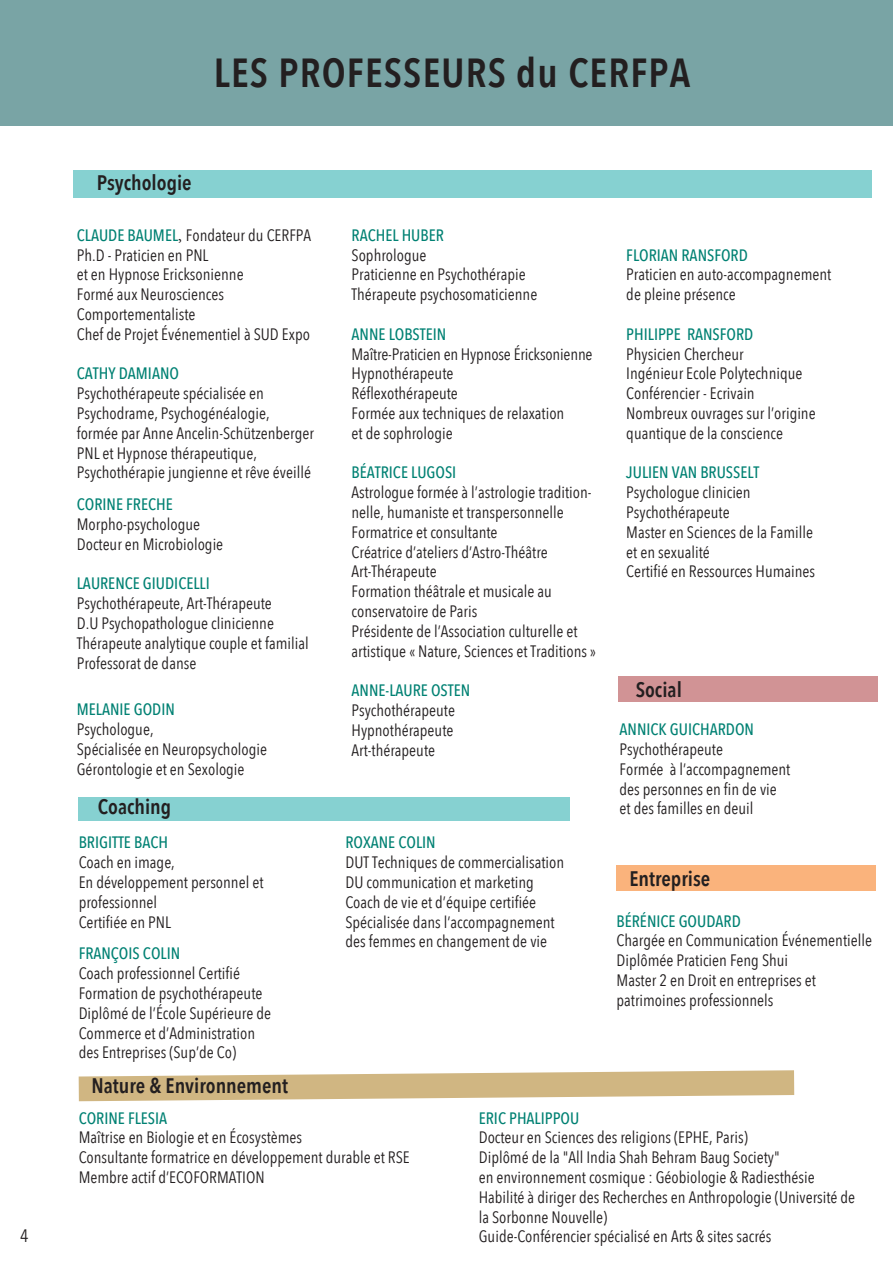
<style>
.page{position:relative;width:893px;height:1263px;background:#fff}
.page>*{position:absolute;margin:0;border:0;box-sizing:border-box;transform-origin:0 0}
.t1{font:600 40.5px "Avenir Next Condensed";letter-spacing:.03em;color:#231f20}
.t2{font:600 21px "Avenir Next Condensed";color:#231f20}
.t3{font:18px "Avenir Next Condensed";color:#231f20}
.t4{font:16.5px/19.8px "Avenir Next Condensed";color:#231f20}
.t5{font:500 16.5px "Avenir Next Condensed";color:#008173}
.s1{font-weight:500;color:#008173}
.s2{font-family:"Minion Pro"}
</style>
<div class="page">
<div style="left:73px;top:170px;width:799px;height:28px;background:#86d1d1"></div>
<div style="left:79px;top:797px;width:491px;height:24px;background:#86d1d1"></div>
<div style="left:619px;top:676px;width:259px;height:26px;background:#d19395"></div>
<div style="left:617px;top:865px;width:259px;height:26px;background:#fab37c"></div>
<div style="left:0;top:0;width:893px;height:125px;background:#79a4a5"></div>
<svg style="left:79px;top:1070px;width:715px;height:31px"></svg>
<p class="t3" style="left:20px;top:1220px;width:10px">4</p>
<h1 class="t1" style="left:214px;top:38px;width:478px">LES PROFESSEURS du CERFPA</h1>
<p class="t2" style="left:97px;top:165px;width:96px">Psychologie</p>
<p class="t4" style="left:77px;top:224px;width:236px"><span class="s1">CLAUDE BAUMEL</span><span class="s2">,</span> Fondateur du CERFPA<br>Ph.D - Praticien en PNL<br>et en Hypnose Ericksonienne<br>Formé aux Neurosciences<br>Comportementaliste<br>Chef de Projet Événementiel à SUD Expo</p>
<p class="t5" style="left:77px;top:364px;width:104px">CATHY DAMIANO</p>
<p class="t4" style="left:77px;top:383px;width:239px">Psychothérapeute spécialisée en Psychodrame, Psychogénéalogie, formée par Anne Ancelin-Schützenberger PNL et Hypnose thérapeutique, Psychothérapie jungienne et rêve éveillé</p>
<p class="t5" style="left:77px;top:494px;width:97px">CORINE FRECHE</p>
<p class="t4" style="left:77px;top:514px;width:148px">Morpho-psychologue<br>Docteur en Microbiologie</p>
<p class="t5" style="left:77px;top:574px;width:134px">LAURENCE GIUDICELLI</p>
<p class="t4" style="left:77px;top:593px;width:233px">Psychothérapeute, Art-Thérapeute<br>D.U Psychopathologue clinicienne Thérapeute analytique couple et familial Professorat de danse</p>
<p class="t5" style="left:77px;top:700px;width:100px">MELANIE GODIN</p>
<p class="t4" style="left:77px;top:719px;width:192px">Psychologue,<br>Spécialisée en Neuropsychologie<br>Gérontologie et en Sexologie</p>
<p class="t2" style="left:98px;top:788px;width:75px">Coaching</p>
<p class="t5" style="left:79px;top:833px;width:91px">BRIGITTE BACH</p>
<p class="t4" style="left:79px;top:852px;width:186px">Coach en image,<br>En développement personnel et professionnel<br>Certifiée en PNL</p>
<p class="t5" style="left:79px;top:944px;width:103px">FRANÇOIS COLIN</p>
<p class="t4" style="left:79px;top:963px;width:194px">Coach professionnel Certifié<br>Formation de psychothérapeute<br>Diplômé de l’École Supérieure de<br>Commerce et d’Administration des Entreprises (Sup’de Co)</p>
<p class="t2" style="left:92px;top:1067px;width:198px">Nature &amp; Environnement</p>
<p class="t5" style="left:352px;top:225px;width:94px">RACHEL HUBER</p>
<p class="t4" style="left:352px;top:244px;width:187px">Sophrologue<br>Praticienne en Psychothérapie<br>Thérapeute psychosomaticienne</p>
<p class="t5" style="left:352px;top:324px;width:96px">ANNE LOBSTEIN</p>
<p class="t4" style="left:352px;top:343px;width:243px">Maître-Praticien en Hypnose Éricksonienne<br>Hypnothérapeute<br>Réflexothérapeute<br>Formée aux techniques de relaxation<br>et de sophrologie</p>
<p class="t5" style="left:352px;top:463px;width:106px">BÉATRICE LUGOSI</p>
<p class="t4" style="left:352px;top:482px;width:246px">Astrologue formée à l’astrologie tradition&shy;nelle, humaniste et transpersonnelle Formatrice et consultante<br>Créatrice d’ateliers d’Astro-Théâtre Art-Thérapeute<br>Formation théâtrale et musicale au conservatoire de Paris<br>Présidente de l’Association culturelle et artistique « Nature, Sciences et Traditions »</p>
<p class="t5" style="left:352px;top:680px;width:120px">ANNE-LAURE OSTEN</p>
<p class="t4" style="left:352px;top:700px;width:105px;text-align:justify">Psychothérapeute Hypnothérapeute Art-thérapeute</p>
<p class="t5" style="left:345px;top:833px;width:92px">ROXANE COLIN</p>
<p class="t4" style="left:345px;top:852px;width:220px">DUT Techniques de commercialisation DU communication et marketing Coach de vie et d’équipe certifiée Spécialisée dans l’accompagnement des femmes en changement de vie</p>
<p class="t5" style="left:626px;top:245px;width:123px">FLORIAN RANSFORD</p>
<p class="t4" style="left:626px;top:264px;width:206px">Praticien en auto-accompagnement de pleine présence</p>
<p class="t5" style="left:626px;top:324px;width:129px">PHILIPPE RANSFORD</p>
<p class="t4" style="left:626px;top:343px;width:191px">Physicien Chercheur<br>Ingénieur Ecole Polytechnique<br>Conférencier - Ecrivain<br>Nombreux ouvrages sur l’origine quantique de la conscience</p>
<p class="t5" style="left:626px;top:463px;width:135px">JULIEN VAN BRUSSELT</p>
<p class="t4" style="left:626px;top:482px;width:190px">Psychologue clinicien<br>Psychothérapeute<br>Master en Sciences de la Famille et en sexualité<br>Certifié en Ressources Humaines</p>
<p class="t2" style="left:636px;top:672px;width:48px">Social</p>
<p class="t5" style="left:620px;top:719px;width:136px">ANNICK GUICHARDON</p>
<p class="t4" style="left:620px;top:738px;width:172px">Psychothérapeute<br>Formée à l’accompagnement des personnes en fin de vie et des familles en deuil</p>
<p class="t2" style="left:629px;top:861px;width:82px">Entreprise</p>
<p class="t5" style="left:617px;top:911px;width:126px">BÉRÉNICE GOUDARD</p>
<p class="t4" style="left:617px;top:930px;width:257px">Chargée en Communication Événementielle Diplômée Praticien Feng Shui<br>Master 2 en Droit en entreprises et patrimoines professionnels</p>
<p class="t5" style="left:79px;top:1108px;width:90px">CORINE FLESIA</p>
<p class="t4" style="left:79px;top:1127px;width:333px">Maîtrise en Biologie et en Écosystèmes<br>Consultante formatrice en développement durable et RSE<br>Membre actif d’ECOFORMATION</p>
<p class="t5" style="left:479px;top:1108px;width:102px">ERIC PHALIPPOU</p>
<p class="t4" style="left:479px;top:1127px;width:378px">Docteur en Sciences des religions (EPHE, Paris)<br>Diplômé de la "All India Shah Behram Baug Society"<br>en environnement cosmique : Géobiologie &amp; Radiesthésie Habilité à diriger des Recherches en Anthropologie (Université de la Sorbonne Nouvelle)<br>Guide-Conférencier spécialisé en Arts &amp; sites sacrés</p>
</div>
